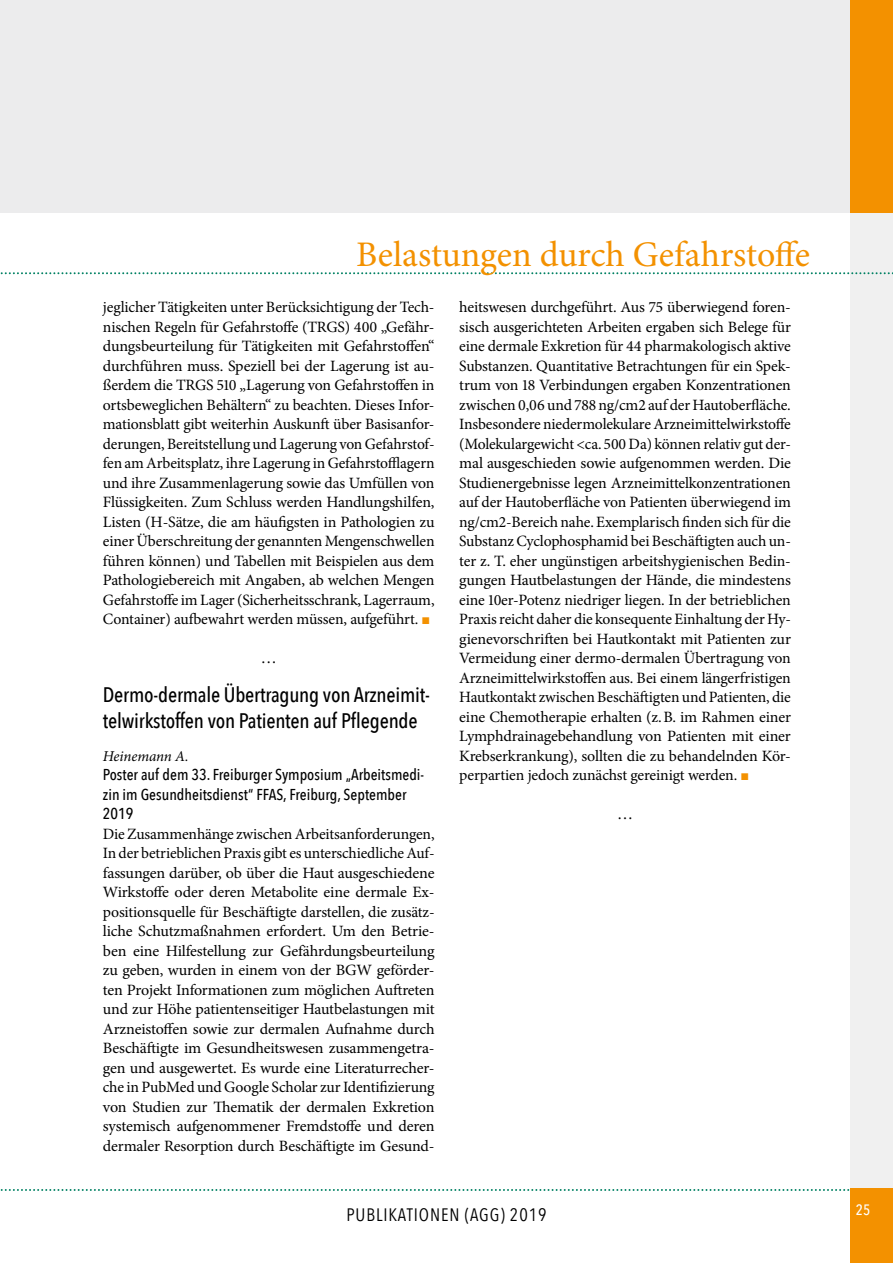
<style>
.page{position:relative;width:893px;height:1263px;background:#fff}
.page>*{position:absolute;margin:0;border:0;box-sizing:border-box;transform-origin:0 0}
.t1{font:36px "Minion Pro";letter-spacing:-.005em;color:#f39100}
.t2{font:500 21px/25.5px "Avenir Next Condensed";letter-spacing:-.01em;color:#000}
.t3{font:18px "Avenir Next Condensed";letter-spacing:.05em;color:#000}
.t4{font:16.5px "Minion Pro";color:#000}
.t5{font:15.75px/19.5px "Minion Pro";letter-spacing:-.01em;color:#000;text-align:justify}
.t6{font:500 15.75px/19.5px "Avenir Next Condensed";color:#000}
.t7{font:italic 15px "Minion Pro";letter-spacing:-.01em;color:#000}
.t8{font:500 15px "Avenir Next Condensed";color:#fff}
</style>
<div class="page">
<div style="left:850px;top:55px;width:43px;height:1208px;background:#f0f0f0"></div>
<div style="left:0;top:0;width:893px;height:213px;background:#ececed"></div>
<svg style="left:0;top:1189px;width:850px;height:2px"></svg>
<div style="left:850px;top:1188px;width:43px;height:75px;background:#f39100"></div>
<div style="left:850px;top:0;width:43px;height:213px;background:#f39100"></div>
<svg style="left:0;top:272px;width:893px;height:2px"></svg>
<h1 class="t1" style="left:356px;top:231px;width:456px">Belastungen durch Gefahrstoffe</h1>
<p class="t5" style="left:103px;top:297px;width:333px">jeglicher Tätigkeiten unter Berücksichtigung der Tech&shy;nischen Regeln für Gefahrstoffe (TRGS) 400 „Gefähr&shy;dungsbeurteilung für Tätigkeiten mit Gefahrstoffen“ durchführen muss. Speziell bei der Lagerung ist au&shy;ßerdem die TRGS 510 „Lagerung von Gefahrstoffen in ortsbeweglichen Behältern“ zu beachten. Dieses Infor&shy;mationsblatt gibt weiterhin Auskunft über Basisanfor&shy;derungen, Bereitstellung und Lagerung von Gefahrstof&shy;fen am Arbeitsplatz, ihre Lagerung in Gefahrstofflagern und ihre Zusammenlagerung sowie das Umfüllen von Flüssigkeiten. Zum Schluss werden Handlungshilfen, Listen (H-Sätze, die am häufigsten in Pathologien zu einer Überschreitung der genannten Mengenschwellen führen können) und Tabellen mit Beispielen aus dem Pathologiebereich mit Angaben, ab welchen Mengen Gefahrstoffe im Lager (Sicherheitsschrank, Lagerraum, Container) aufbewahrt werden müssen, aufgeführt.</p>
<p class="t4" style="left:261px;top:647px;width:18px">…</p>
<h2 class="t2" style="left:103px;top:682px;width:329px">Dermo-dermale Übertragung von Arzneimit&shy;telwirkstoffen von Patienten auf Pflegende</h2>
<p class="t7" style="left:103px;top:745px;width:87px">Heinemann A.</p>
<p class="t6" style="left:103px;top:765px;width:323px">Poster auf dem 33. Freiburger Symposium „Arbeitsmedi&shy;zin im Gesundheitsdienst“ FFAS, Freiburg, September<br>2019</p>
<p class="t5" style="left:103px;top:824px;width:333px">Die Zusammenhänge zwischen Arbeitsanforderungen, In der betrieblichen Praxis gibt es unterschiedliche Auf&shy;fassungen darüber, ob über die Haut ausgeschiedene Wirkstoffe oder deren Metabolite eine dermale Ex&shy;positionsquelle für Beschäftigte darstellen, die zusätz&shy;liche Schutzmaßnahmen erfordert. Um den Betrie&shy;ben eine Hilfestellung zur Gefährdungsbeurteilung zu geben, wurden in einem von der BGW geförder&shy;ten Projekt Informationen zum möglichen Auftreten und zur Höhe patientenseitiger Hautbelastungen mit Arzneistoffen sowie zur dermalen Aufnahme durch Beschäftigte im Gesundheitswesen zusammengetra&shy;gen und ausgewertet. Es wurde eine Literaturrecher&shy;che in PubMed und Google Scholar zur Identifizierung von Studien zur Thematik der dermalen Exkretion systemisch aufgenommener Fremdstoffe und deren dermaler Resorption durch Beschäftigte im Gesund-</p>
<p class="t5" style="left:459px;top:297px;width:333px">heitswesen durchgeführt. Aus 75 überwiegend foren&shy;sisch ausgerichteten Arbeiten ergaben sich Belege für eine dermale Exkretion für 44 pharmakologisch aktive Substanzen. Quantitative Betrachtungen für ein Spek&shy;trum von 18 Verbindungen ergaben Konzentrationen zwischen 0,06 und 788 ng/cm2 auf der Hautoberfläche.<br>Insbesondere niedermolekulare Arzneimittelwirkstoffe (Molekulargewicht &lt;ca. 500 Da) können relativ gut der&shy;mal ausgeschieden sowie aufgenommen werden. Die Studienergebnisse legen Arzneimittelkonzentrationen auf der Hautoberfläche von Patienten überwiegend im ng/cm2-Bereich nahe. Exemplarisch finden sich für die Substanz Cyclophosphamid bei Beschäftigten auch un&shy;ter z. T. eher ungünstigen arbeitshygienischen Bedin&shy;gungen Hautbelastungen der Hände, die mindestens eine 10er-Potenz niedriger liegen. In der betrieblichen Praxis reicht daher die konsequente Einhaltung der Hy&shy;gienevorschriften bei Hautkontakt mit Patienten zur Vermeidung einer dermo-dermalen Übertragung von Arzneimittelwirkstoffen aus. Bei einem längerfristigen Hautkontakt zwischen Beschäftigten und Patienten, die eine Chemotherapie erhalten (z.B. im Rahmen einer Lymphdrainagebehandlung von Patienten mit einer Krebserkrankung), sollten die zu behandelnden Kör&shy;perpartien jedoch zunächst gereinigt werden.</p>
<p class="t4" style="left:617px;top:803px;width:18px">…</p>
<p class="t3" style="left:346px;top:1200px;width:202px">PUBLIKATIONEN (AGG) 2019</p>
<p class="t8" style="left:856px;top:1201px;width:16px">25</p>
</div>
